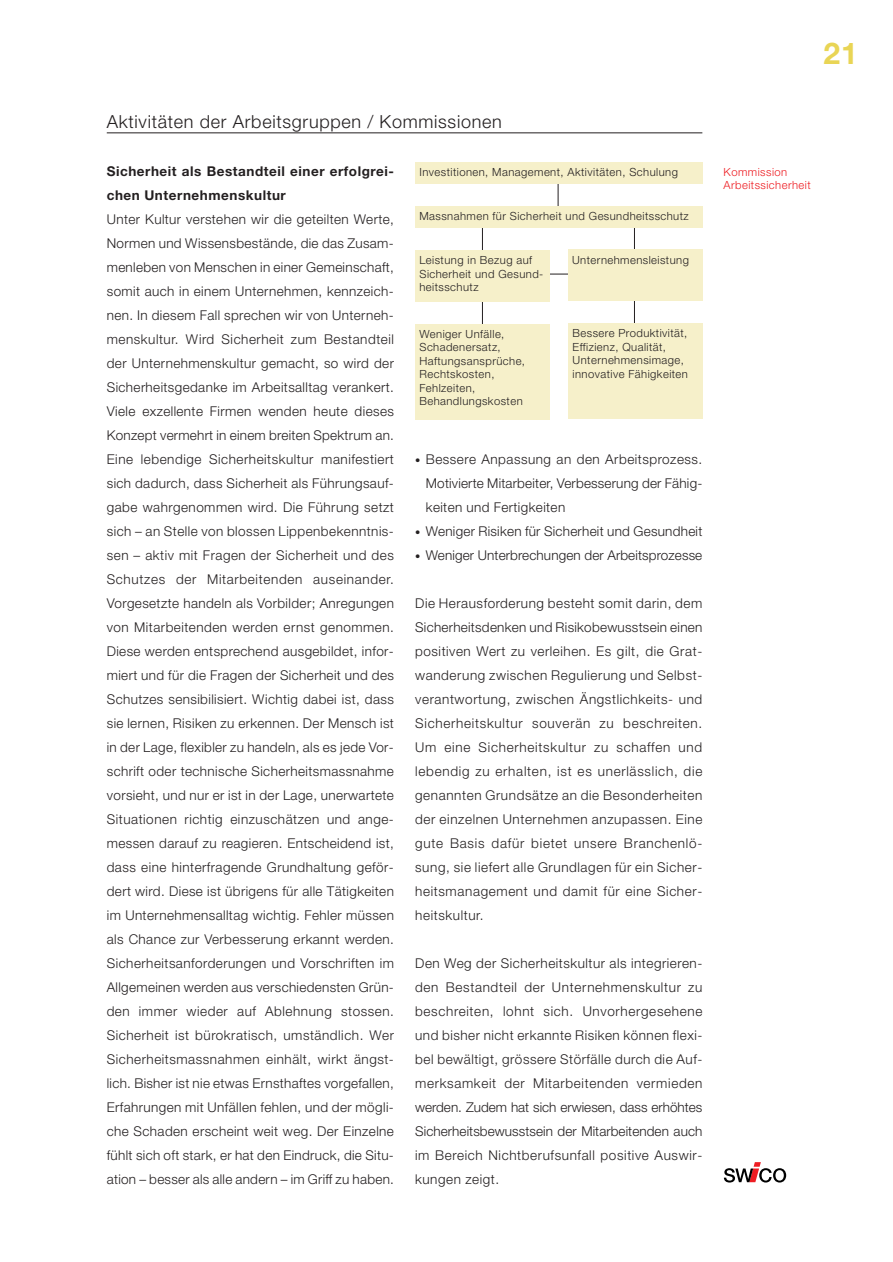
<style>
.page{position:relative;width:893px;height:1262px;background:#fff}
.page>*{position:absolute;margin:0;border:0;box-sizing:border-box;transform-origin:0 0}
.t1{font:700 30px "Helvetica Neue";color:#e9d555}
.t2{font:300 18px "Helvetica Neue";letter-spacing:.04em;color:#231f20}
.t3{font:300 13.5px/24px "Helvetica Neue";letter-spacing:.02em;color:#231f20;text-align:justify}
.t4{font:700 13.5px/24px "Helvetica Neue";letter-spacing:.04em;color:#231f20}
.t5{font:300 11.25px/13.5px "Helvetica Neue";letter-spacing:.04em;color:#231f20}
.t6{font:300 11.25px/13.5px "Helvetica Neue";letter-spacing:.04em;color:#ee1d23}
.s1{font-size:10.5px}
</style>
<div class="page">
<svg style="left:723px;top:1162px;width:63px;height:20px"></svg>
<hr style="left:107px;top:133px;width:595px;height:1px;background:#231f20">
<hr style="left:525px;top:274px;width:66px;height:1px;background:#231f20">
<hr style="left:482px;top:215px;width:1px;height:115px;background:#231f20">
<hr style="left:634px;top:211px;width:1px;height:138px;background:#231f20">
<hr style="left:558px;top:179px;width:1px;height:46px;background:#231f20">
<div style="left:415px;top:206px;width:287px;height:21px;background:#f6f0ca"></div>
<div style="left:415px;top:250px;width:134px;height:51px;background:#f6f0ca"></div>
<div style="left:568px;top:250px;width:134px;height:51px;background:#f6f0ca"></div>
<div style="left:415px;top:324px;width:134px;height:95px;background:#f6f0ca"></div>
<div style="left:568px;top:323px;width:134px;height:96px;background:#f6f0ca"></div>
<div style="left:415px;top:162px;width:287px;height:21px;background:#f6f0ca"></div>
<h2 class="t2" style="left:107px;top:115px;width:396px">Aktivitäten der Arbeitsgruppen / Kommissionen</h2>
<p class="t4" style="left:107px;top:160px;width:289px">Sicherheit als Bestandteil einer erfolgrei&shy;chen Unternehmenskultur</p>
<p class="t3" style="left:107px;top:208px;width:289px">Unter Kultur verstehen wir die geteilten Werte, Normen und Wissensbestände, die das Zusam&shy;menleben von Menschen in einer Gemeinschaft, somit auch in einem Unternehmen, kennzeich&shy;nen. In diesem Fall sprechen wir von Unterneh&shy;menskultur. Wird Sicherheit zum Bestandteil der Unternehmenskultur gemacht, so wird der Sicherheitsgedanke im Arbeitsalltag verankert.<br>Viele exzellente Firmen wenden heute dieses Konzept vermehrt in einem breiten Spektrum an.<br>Eine lebendige Sicherheitskultur manifestiert sich dadurch, dass Sicherheit als Führungsauf&shy;gabe wahrgenommen wird. Die Führung setzt sich – an Stelle von blossen Lippenbekenntnis&shy;sen – aktiv mit Fragen der Sicherheit und des Schutzes der Mitarbeitenden auseinander.<br>Vorgesetzte handeln als Vorbilder; Anregungen von Mitarbeitenden werden ernst genommen.<br>Diese werden entsprechend ausgebildet, infor&shy;miert und für die Fragen der Sicherheit und des Schutzes sensibilisiert. Wichtig dabei ist, dass sie lernen, Risiken zu erkennen. Der Mensch ist in der Lage, flexibler zu handeln, als es jede Vor&shy;schrift oder technische Sicherheitsmassnahme vorsieht, und nur er ist in der Lage, unerwartete Situationen richtig einzuschätzen und ange&shy;messen darauf zu reagieren. Entscheidend ist, dass eine hinterfragende Grundhaltung geför&shy;dert wird. Diese ist übrigens für alle Tätigkeiten im Unternehmensalltag wichtig. Fehler müssen als Chance zur Verbesserung erkannt werden.<br>Sicherheitsanforderungen und Vorschriften im Allgemeinen werden aus verschiedensten Grün&shy;den immer wieder auf Ablehnung stossen.<br>Sicherheit ist bürokratisch, umständlich. Wer Sicherheitsmassnahmen einhält, wirkt ängst&shy;lich. Bisher ist nie etwas Ernsthaftes vorgefallen, Erfahrungen mit Unfällen fehlen, und der mögli&shy;che Schaden erscheint weit weg. Der Einzelne fühlt sich oft stark, er hat den Eindruck, die Situ&shy;ation – besser als alle andern – im Griff zu haben.</p>
<p class="t5" style="left:419px;top:167px;width:260px">Investitionen, Management, Aktivitäten, Schulung</p>
<p class="t5" style="left:419px;top:210px;width:271px">Massnahmen für Sicherheit und Gesundheitsschutz</p>
<p class="t5" style="left:419px;top:254px;width:125px">Leistung in Bezug auf<br>Sicherheit und Gesund&shy;heitsschutz</p>
<p class="t5" style="left:572px;top:254px;width:118px">Unternehmensleistung</p>
<p class="t5" style="left:419px;top:328px;width:107px">Weniger Unfälle,<br>Schadenersatz,<br>Haftungsansprüche,<br>Rechtskosten,<br>Fehlzeiten,<br>Behandlungskosten</p>
<p class="t5" style="left:572px;top:328px;width:117px">Bessere Produktivität,<br>Effizienz, Qualität,<br>Unternehmensimage, innovative Fähigkeiten</p>
<p class="t3" style="left:426px;top:448px;width:278px;text-indent:-11px"><span class="s1">•</span> Bessere Anpassung an den Arbeitsprozess.<br>Motivierte Mitarbeiter, Verbesserung der Fähig&shy;keiten und Fertigkeiten</p>
<p class="t3" style="left:415px;top:520px;width:289px"><span class="s1">•</span> Weniger Risiken für Sicherheit und Gesundheit</p>
<p class="t3" style="left:415px;top:544px;width:288px"><span class="s1">•</span> Weniger Unterbrechungen der Arbeitsprozesse</p>
<p class="t3" style="left:415px;top:592px;width:289px">Die Herausforderung besteht somit darin, dem Sicherheitsdenken und Risikobewusstsein einen positiven Wert zu verleihen. Es gilt, die Grat&shy;wanderung zwischen Regulierung und Selbst&shy;verantwortung, zwischen Ängstlichkeits- und Sicherheitskultur souverän zu beschreiten.<br>Um eine Sicherheitskultur zu schaffen und lebendig zu erhalten, ist es unerlässlich, die genannten Grundsätze an die Besonderheiten der einzelnen Unternehmen anzupassen. Eine gute Basis dafür bietet unsere Branchenlö&shy;sung, sie liefert alle Grundlagen für ein Sicher&shy;heitsmanagement und damit für eine Sicher&shy;heitskultur.</p>
<p class="t3" style="left:415px;top:952px;width:289px">Den Weg der Sicherheitskultur als integrieren&shy;den Bestandteil der Unternehmenskultur zu beschreiten, lohnt sich. Unvorhergesehene und bisher nicht erkannte Risiken können flexi&shy;bel bewältigt, grössere Störfälle durch die Auf&shy;merksamkeit der Mitarbeitenden vermieden werden. Zudem hat sich erwiesen, dass erhöhtes Sicherheitsbewusstsein der Mitarbeitenden auch im Bereich Nichtberufsunfall positive Auswir&shy;kungen zeigt.</p>
<h1 class="t1" style="left:823px;top:43px;width:36px">21</h1>
<p class="t6" style="left:723px;top:166px;width:88px">Kommission<br>Arbeitssicherheit</p>
</div>
